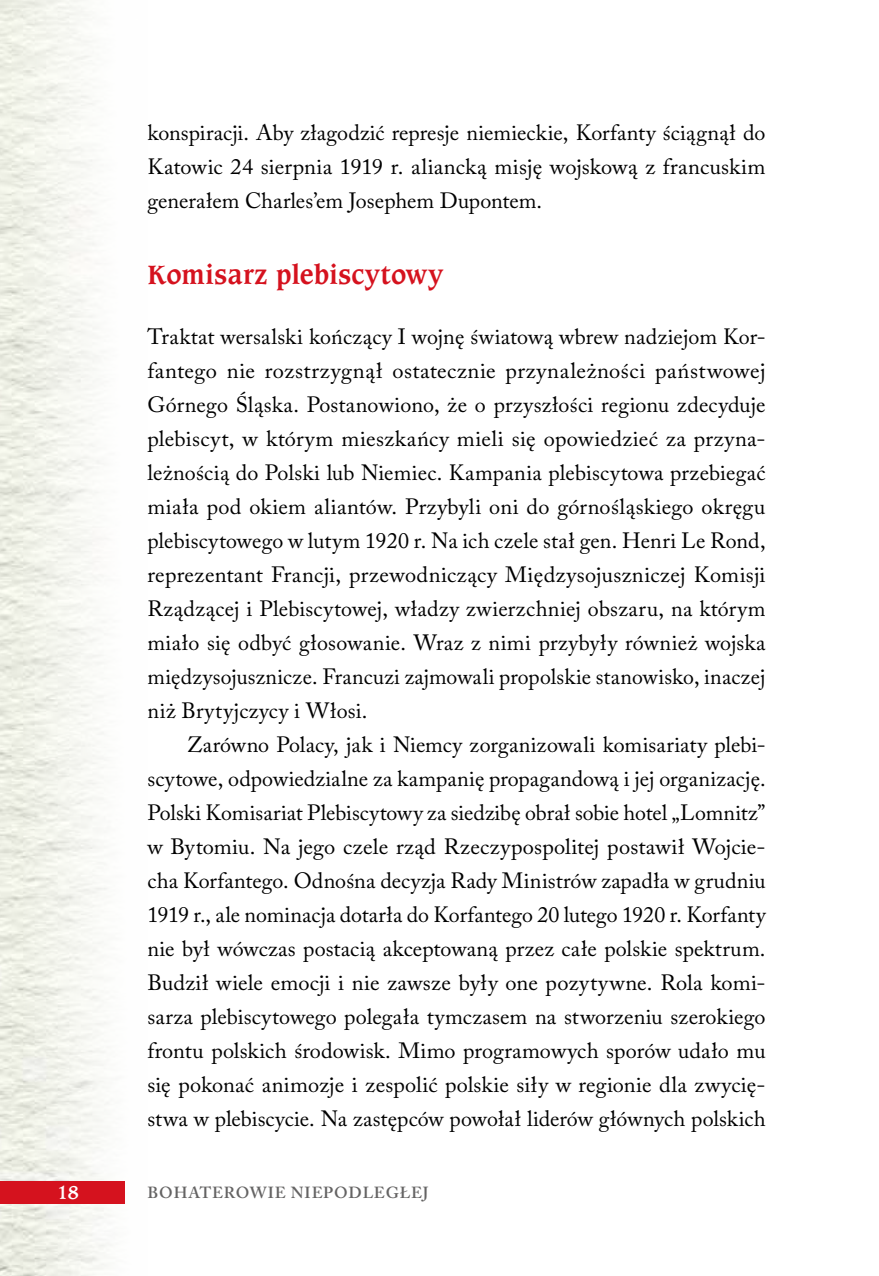
<style>
.page{position:relative;width:879px;height:1276px;background:#fff}
.page>*{position:absolute;margin:0;border:0;box-sizing:border-box;transform-origin:0 0}
.t1{font:700 28px "Caxton Bk EU";letter-spacing:-.005em;color:#d5121e}
.t2{font:22px/34px "Adobe Caslon Pro";letter-spacing:.005em;color:#000;text-align:justify}
.t3{font:700 20px "Caxton Bk EU";color:#fff}
.t4{font:600 16px "Adobe Caslon Pro";letter-spacing:.055em;color:#646363}
</style>
<div class="page">
<img style="left:0;top:0;width:125px;height:1276px">
<div style="left:0;top:1181px;width:125px;height:22px;background:#d5121e"></div>
<p class="t2" style="left:147px;top:115px;width:619px">konspiracji. Aby złagodzić represje niemieckie, Korfanty ściągnął do Katowic 24 sierpnia 1919 r. aliancką misję wojskową z francuskim generałem Charles’em Josephem Dupontem.</p>
<p class="t1" style="left:147px;top:257px;width:297px">Komisarz plebiscytowy</p>
<p class="t2" style="left:147px;top:319px;width:619px">Traktat wersalski kończący I wojnę światową wbrew nadziejom Kor&shy;fantego nie rozstrzygnął ostatecznie przynależności państwowej Górnego Śląska. Postanowiono, że o przyszłości regionu zdecyduje plebiscyt, w którym mieszkańcy mieli się opowiedzieć za przyna&shy;leżnością do Polski lub Niemiec. Kampania plebiscytowa przebiegać miała pod okiem aliantów. Przybyli oni do górnośląskiego okręgu plebiscytowego w lutym 1920 r. Na ich czele stał gen. Henri Le Rond, reprezentant Francji, przewodniczący Międzysojuszniczej Komisji Rządzącej i Plebiscytowej, władzy zwierzchniej obszaru, na którym miało się odbyć głosowanie. Wraz z nimi przybyły również wojska międzysojusznicze. Francuzi zajmowali propolskie stanowisko, inaczej niż Brytyjczycy i Włosi.</p>
<p class="t2" style="left:147px;top:727px;width:620px;text-indent:40px">Zarówno Polacy, jak i Niemcy zorganizowali komisariaty plebi&shy;scytowe, odpowiedzialne za kampanię propagandową i jej organizację.<br>Polski Komisariat Plebiscytowy za siedzibę obrał sobie hotel „Lomnitz” w Bytomiu. Na jego czele rząd Rzeczypospolitej postawił Wojcie&shy;cha Korfantego. Odnośna decyzja Rady Ministrów zapadła w grudniu 1919 r., ale nominacja dotarła do Korfantego 20 lutego 1920 r. Korfanty nie był wówczas postacią akceptowaną przez całe polskie spektrum.<br>Budził wiele emocji i nie zawsze były one pozytywne. Rola komi&shy;sarza plebiscytowego polegała tymczasem na stworzeniu szerokiego frontu polskich środowisk. Mimo programowych sporów udało mu się pokonać animozje i zespolić polskie siły w regionie dla zwycię&shy;stwa w plebiscycie. Na zastępców powołał liderów głównych polskich</p>
<p class="t3" style="left:57px;top:1179px;width:24px">18</p>
<p class="t4" style="left:148px;top:1183px;width:282px">BOHATEROWIE NIEPODLEGŁEJ</p>
</div>
